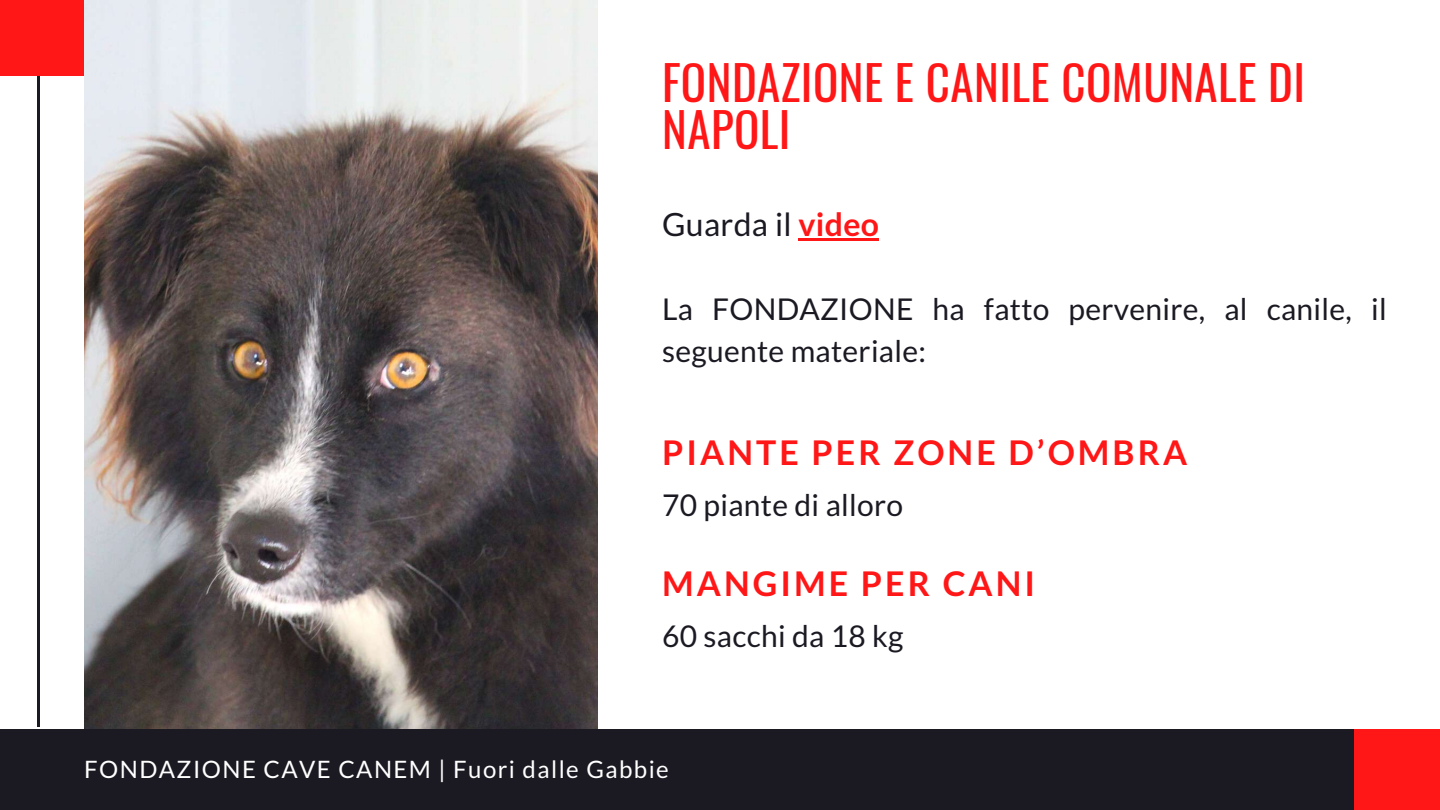
<style>
.page{position:relative;width:1440px;height:810px;background:#fff}
.page>*{position:absolute;margin:0;border:0;box-sizing:border-box;transform-origin:0 0}
.t1{font:47px/46.5px "Oswald";letter-spacing:.01em;color:#ff1616}
.t2{font:700 34px "Lato";letter-spacing:.09em;color:#ff1616}
.t3{font:32px "Lato";letter-spacing:.01em;color:#1b1922}
.t4{font:30px/42px "Lato";letter-spacing:.01em;color:#1b1922}
.t5{font:24px "Lato";letter-spacing:.06em;color:#fff}
.s1{font-weight:700;color:#ff1616}
</style>
<div class="page">
<img style="left:84px;top:0;width:514px;height:729px">
<hr style="left:37px;top:76px;width:3px;height:651px;background:#1b1922">
<div style="left:0;top:729px;width:1440px;height:81px;background:#1b1922"></div>
<div style="left:0;top:0;width:84px;height:75px;background:#ff1616"></div>
<div style="left:1354px;top:729px;width:86px;height:81px;background:#ff1616"></div>
<hr style="left:799px;top:238px;width:80px;height:3px;background:#ff1616">
<h1 class="t1" style="left:662px;top:58px;width:644px">FONDAZIONE E CANILE COMUNALE DI<br>NAPOLI</h1>
<p class="t3" style="left:662px;top:204px;width:218px">Guarda il <span class="s1">video</span></p>
<p class="t4" style="left:662px;top:287px;width:726px">La FONDAZIONE ha fatto pervenire, al canile, il seguente materiale:</p>
<p class="t2" style="left:662px;top:432px;width:527px">PIANTE PER ZONE D’OMBRA</p>
<p class="t4" style="left:662px;top:483px;width:243px">70 piante di alloro</p>
<p class="t2" style="left:662px;top:563px;width:375px">MANGIME PER CANI</p>
<p class="t4" style="left:662px;top:614px;width:243px">60 sacchi da 18 kg</p>
<p class="t5" style="left:84px;top:754px;width:586px">FONDAZIONE CAVE CANEM | Fuori dalle Gabbie</p>
</div>
